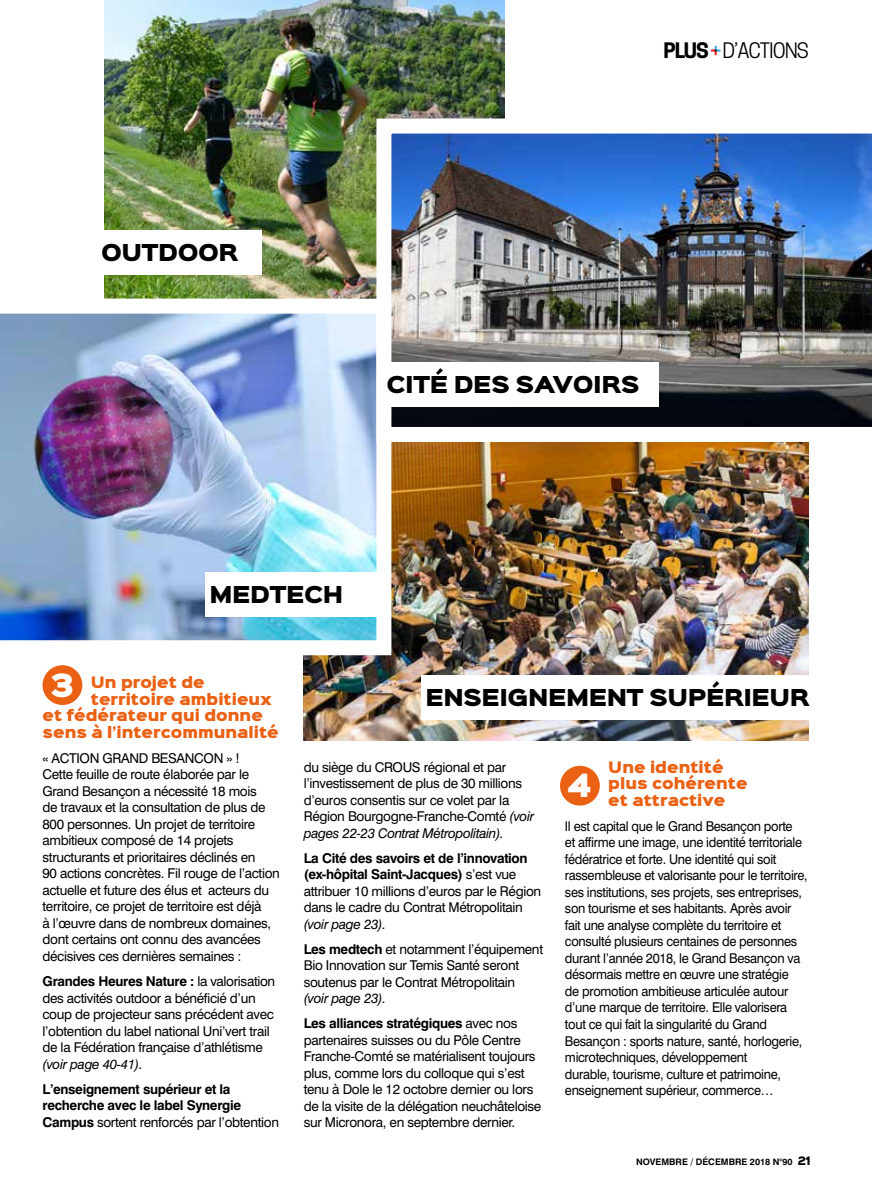
<style>
.page{position:relative;width:872px;height:1191px;background:#fff}
.page>*{position:absolute;margin:0;border:0;box-sizing:border-box;transform-origin:0 0}
.t1{font:28.8px "Sinkin Sans 900 X Black";color:#fff}
.t2{font:21px "Sinkin Sans 900 X Black";letter-spacing:-.025em;color:#000}
.t3{font:20.1px "Cooper Hewitt";letter-spacing:-.05em;color:#000}
.t4{font:14.25px/16.5px "Sinkin Sans 900 X Black";color:#eb6114}
.t5{font:13.5px/16.5px "Swiss 721 BT";letter-spacing:-.025em;color:#000}
.t6{font:13.5px/16.5px "Swiss 721 BT";letter-spacing:-.025em;color:#000;scale:.95 1}
.t7{font:700 13.5px/16.5px "Swiss 721 BT";letter-spacing:-.025em;color:#000}
.t8{font:italic 13.5px "Swiss 721 BT";letter-spacing:-.025em;color:#000}
.t9{font:700 9px "Swiss 721 BT";color:#000}
.s1{font-weight:700}
.s2{font-weight:400}
.s3{font-style:italic}
.s4{font-weight:400;font-style:italic}
.s5{font-family:"Sinkin Sans 800";font-weight:900;font-size:10.5px}
</style>
<div class="page">
<svg style="left:711px;top:46px;width:9px;height:9px"></svg>
<img style="left:304px;top:442px;width:504px;height:298px">
<img style="left:105px;top:0;width:400px;height:298px">
<img style="left:0;top:298px;width:391px;height:357px">
<img style="left:376px;top:119px;width:496px;height:323px">
<div style="left:205px;top:572px;width:176px;height:44px;background:#fff"></div>
<div style="left:101px;top:230px;width:160px;height:44px;background:#fff"></div>
<div style="left:386px;top:362px;width:272px;height:45px;background:#fff"></div>
<div style="left:421px;top:675px;width:413px;height:45px;background:#fff"></div>
<div style="left:43px;top:665px;width:39px;height:40px;background:#eb6114;border-radius:50%"></div>
<div style="left:560px;top:765px;width:40px;height:40px;background:#eb6114;border-radius:50%"></div>
<h2 class="t2" style="left:101px;top:241px;width:139px">OUTDOOR</h2>
<h3 class="t3" style="left:663px;top:39px;width:147px"><span class="s1">PLUS</span> D’ACTIONS</h3>
<h2 class="t2" style="left:386px;top:373px;width:255px">CITÉ DES SAVOIRS</h2>
<h2 class="t2" style="left:209px;top:583px;width:135px">MEDTECH</h2>
<h1 class="t1" style="left:50px;top:670px;width:26px">3</h1>
<p class="t4" style="left:91px;top:675px;width:115px">Un projet de</p>
<p class="t4" style="left:91px;top:692px;width:183px">territoire ambitieux</p>
<p class="t4" style="left:43px;top:708px;width:222px">et fédérateur qui donne</p>
<p class="t4" style="left:43px;top:725px;width:238px">sens à l’intercommunalité</p>
<p class="t5" style="left:43px;top:750px;width:239px">« ACTION GRAND BESANCON » !<br>Cette feuille de route élaborée par le Grand Besançon a nécessité 18 mois<br>de travaux et la consultation de plus de 800 personnes. Un projet de territoire ambitieux composé de 14 projets structurants et prioritaires déclinés en<br>90 actions concrètes. Fil rouge de l’action actuelle et future des élus et acteurs du territoire, ce projet de territoire est déjà<br>à l’œuvre dans de nombreux domaines, dont certains ont connu des avancées décisives ces dernières semaines :</p>
<p class="t5" style="left:43px;top:972px;width:234px"><span class="s1">Grandes Heures Nature :</span> la valorisation des activités outdoor a bénéficié d’un coup de projecteur sans précédent avec l’obtention du label national Uni’vert trail de la Fédération française d’athlétisme</p>
<p class="t8" style="left:43px;top:1055px;width:102px">(voir page 40-41).</p>
<p class="t7" style="left:43px;top:1080px;width:238px">L’enseignement supérieur et la recherche avec le label Synergie<br>Campus <span class="s2">sortent renforcés par l’obtention</span></p>
<h2 class="t2" style="left:425px;top:687px;width:386px">ENSEIGNEMENT SUPÉRIEUR</h2>
<p class="t5" style="left:304px;top:758px;width:232px">du siège du CROUS régional et par l’investissement de plus de 30 millions d’euros consentis sur ce volet par la Région Bourgogne-Franche-Comté <span class="s3">(voir pages 22-23 Contrat Métropolitain).</span></p>
<p class="t5" style="left:304px;top:849px;width:239px"><span class="s1">La Cité des savoirs et de l’innovation (ex-hôpital Saint-Jacques)</span> s’est vue attribuer 10 millions d’euros par le Région dans le cadre du Contrat Métropolitain</p>
<p class="t5" style="left:304px;top:911px;width:241px;line-height:25px"><span class="s3">(voir page 23).<br></span><span class="s1">Les medtech</span> et notamment l’équipement</p>
<p class="t5" style="left:304px;top:957px;width:217px">Bio Innovation sur Temis Santé seront soutenus par le Contrat Métropolitain</p>
<p class="t7" style="left:304px;top:985px;width:215px;line-height:25px"><span class="s4">(voir page 23).<br></span>Les alliances stratégiques <span class="s2">avec nos</span></p>
<p class="t5" style="left:304px;top:1031px;width:239px">partenaires suisses ou du Pôle Centre Franche-Comté se matérialisent toujours plus, comme lors du colloque qui s’est tenu à Dole le 12 octobre dernier ou lors de la visite de la délégation neuchâteloise sur Micronora, en septembre dernier.</p>
<p class="t4" style="left:608px;top:759px;width:141px">Une identité plus cohérente et attractive</p>
<p class="t6" style="left:565px;top:817px;width:257px">Il est capital que le Grand Besançon porte<br>et affirme une image, une identité territoriale fédératrice et forte. Une identité qui soit rassembleuse et valorisante pour le territoire, ses institutions, ses projets, ses entreprises, son tourisme et ses habitants. Après avoir fait une analyse complète du territoire et consulté plusieurs centaines de personnes durant l’année 2018, le Grand Besançon va désormais mettre en œuvre une stratégie<br>de promotion ambitieuse articulée autour d’une marque de territoire. Elle valorisera tout ce qui fait la singularité du Grand Besançon : sports nature, santé, horlogerie, microtechniques, développement<br>durable, tourisme, culture et patrimoine, enseignement supérieur, commerce…</p>
<h1 class="t1" style="left:567px;top:770px;width:26px">4</h1>
<p class="t9" style="left:636px;top:1156px;width:176px">NOVEMBRE / DÉCEMBRE 2018 N°90 <span class="s5">21</span></p>
</div>
